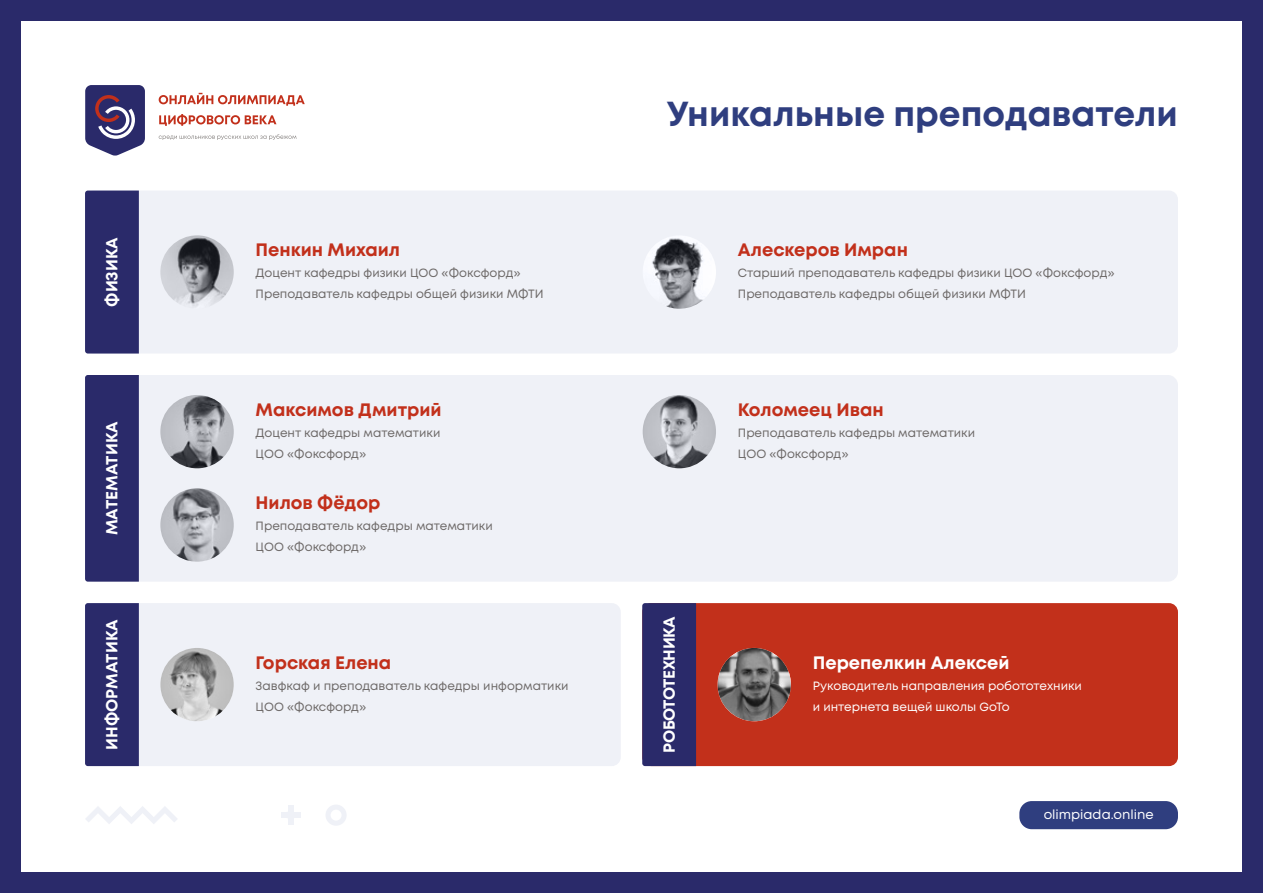
<style>
.page{position:relative;width:1263px;height:893px;background:#2a2a6a}
.page>*{position:absolute;margin:0;border:0;box-sizing:border-box;transform-origin:0 0}
.t1{font:700 34.65px "Mont";color:#2f3e7f}
.t2{font:700 18px "Mont";color:#c2301b}
.t3{font:700 18px "Mont";color:#fff}
.t4{font:700 16.05px "Mont";letter-spacing:-.005em;color:#fff}
.t5{font:700 16.05px "Mont";letter-spacing:-.03em;color:#fff}
.t6{font:13.05px "Mont";color:#fff}
.t7{font:12px/21px "Mont";color:#6d6968}
.t8{font:12px/21px "Mont";color:#fff}
</style>
<div class="page">
<div style="left:21px;top:21px;width:1221px;height:851px;background:#fff"></div>
<div style="left:1019px;top:801px;width:159px;height:28px;background:#2f3e7f;border-radius:12px"></div>
<svg style="left:86px;top:806px;width:91px;height:18px"></svg>
<svg style="left:326px;top:805px;width:21px;height:21px"></svg>
<div style="left:289px;top:805px;width:5px;height:20px;background:#eff1f7"></div>
<div style="left:281px;top:813px;width:20px;height:5px;background:#eff1f7"></div>
<svg style="left:85px;top:85px;width:60px;height:71px"></svg>
<svg style="left:159px;top:93px;width:146px;height:13px"></svg>
<svg style="left:159px;top:114px;width:117px;height:12px"></svg>
<svg style="left:159px;top:134px;width:137px;height:6px"></svg>
<div style="left:642px;top:603px;width:536px;height:163px;background:#c2301b;border-radius:9px"></div>
<div style="left:642px;top:603px;width:54px;height:163px;background:#2a2a6a"></div>
<img style="left:717px;top:648px;width:74px;height:73px">
<div style="left:85px;top:603px;width:536px;height:163px;background:#eff1f7;border-radius:9px"></div>
<div style="left:85px;top:603px;width:54px;height:163px;background:#2a2a6a"></div>
<img style="left:160px;top:648px;width:74px;height:73px">
<div style="left:85px;top:191px;width:1093px;height:163px;background:#eff1f7;border-radius:9px"></div>
<div style="left:85px;top:191px;width:54px;height:163px;background:#2a2a6a"></div>
<img style="left:160px;top:235px;width:74px;height:74px;border-radius:37px">
<img style="left:643px;top:235px;width:73px;height:74px;border-radius:37px">
<div style="left:85px;top:375px;width:1093px;height:207px;background:#eff1f7;border-radius:10px"></div>
<div style="left:85px;top:375px;width:54px;height:207px;background:#2a2a6a"></div>
<img style="left:160px;top:395px;width:74px;height:73px;border-radius:37px">
<img style="left:160px;top:488px;width:74px;height:74px;border-radius:37px">
<img style="left:643px;top:395px;width:73px;height:73px;border-radius:37px">
<h3 class="t4" style="left:102px;top:307px;width:71px;rotate:-90deg">ФИЗИКА</h3>
<h2 class="t2" style="left:256px;top:238px;width:146px">Пенкин Михаил</h2>
<p class="t7" style="left:256px;top:263px;width:290px">Доцент кафедры физики ЦОО «Фоксфорд»<br>Преподаватель кафедры общей физики МФТИ</p>
<h3 class="t4" style="left:102px;top:535px;width:115px;rotate:-90deg">МАТЕМАТИКА</h3>
<h3 class="t4" style="left:102px;top:750px;width:132px;rotate:-90deg">ИНФОРМАТИКА</h3>
<h2 class="t2" style="left:256px;top:398px;width:187px">Максимов Дмитрий</h2>
<p class="t7" style="left:256px;top:422px;width:186px">Доцент кафедры математики<br>ЦОО «Фоксфорд»</p>
<h2 class="t2" style="left:256px;top:491px;width:126px">Нилов Фёдор</h2>
<p class="t7" style="left:256px;top:516px;width:239px">Преподаватель кафедры математики<br>ЦОО «Фоксфорд»</p>
<h2 class="t2" style="left:256px;top:651px;width:137px">Горская Елена</h2>
<p class="t7" style="left:256px;top:675px;width:314px">Завфкаф и преподаватель кафедры информатики<br>ЦОО «Фоксфорд»</p>
<h1 class="t1" style="left:667px;top:92px;width:513px">Уникальные преподаватели</h1>
<h2 class="t2" style="left:738px;top:238px;width:172px">Алескеров Имран</h2>
<p class="t7" style="left:738px;top:263px;width:378px">Старший преподаватель кафедры физики ЦОО «Фоксфорд»<br>Преподаватель кафедры общей физики МФТИ</p>
<h3 class="t5" style="left:659px;top:753px;width:138px;rotate:-90deg">РОБОТОТЕХНИКА</h3>
<h2 class="t2" style="left:738px;top:398px;width:147px">Коломеец Иван</h2>
<p class="t7" style="left:738px;top:422px;width:239px">Преподаватель кафедры математики<br>ЦОО «Фоксфорд»</p>
<h2 class="t3" style="left:813px;top:651px;width:198px">Перепелкин Алексей</h2>
<p class="t8" style="left:813px;top:675px;width:271px">Руководитель направления робототехники и интернета вещей школы GoTo</p>
<p class="t6" style="left:1043px;top:806px;width:112px">olimpiada.online</p>
</div>
